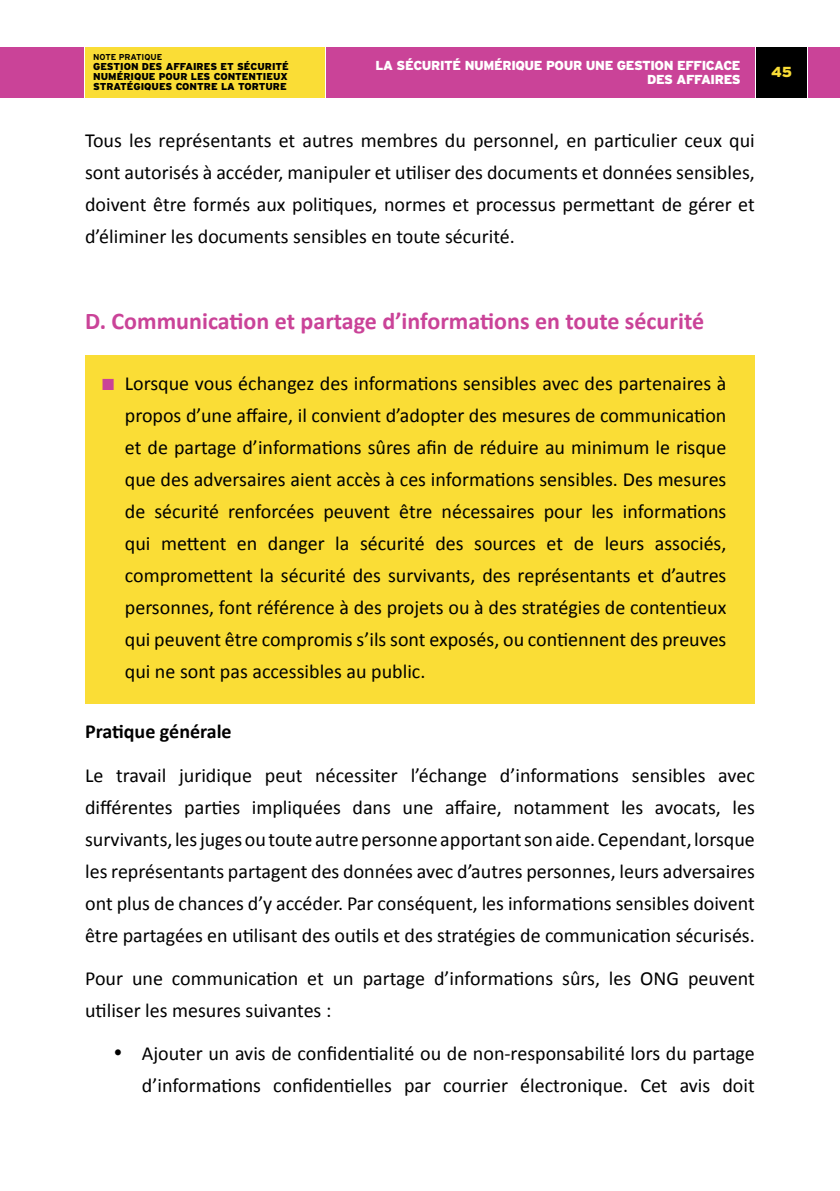
<style>
.page{position:relative;width:840px;height:1191px;background:#fff}
.page>*{position:absolute;margin:0;border:0;box-sizing:border-box;transform-origin:0 0}
.t1{font:700 24px "Calibri";color:#ca4398}
.t2{font:20px/32px "Calibri";color:#000;text-align:justify}
.t3{font:700 20px "Calibri";color:#000}
.t4{font:900 14.6px "Interstate";color:#fadd36}
.t5{font:900 13px/14px "Interstate";letter-spacing:-.03em;color:#fff;text-align:right}
.t6{font:900 10px/10px "Interstate";color:#000;text-align:justify}
.t7{font:700 8.6px "Interstate";color:#000}
.s1{color:#ca4398}
</style>
<div class="page">
<div style="left:85px;top:47px;width:239px;height:51px;background:#fadd36"></div>
<div style="left:808px;top:47px;width:31px;height:51px;background:#ca4398"></div>
<div style="left:326px;top:47px;width:428px;height:51px;background:#ca4398"></div>
<div style="left:0;top:47px;width:84px;height:51px;background:#ca4398"></div>
<div style="left:755px;top:47px;width:51px;height:51px;background:#000"></div>
<div style="left:85px;top:355px;width:669px;height:348px;background:#fadd36"></div>
<p class="t7" style="left:93px;top:52px;width:71px">NOTE PRATIQUE</p>
<p class="t6" style="left:93px;top:61px;width:197px">GESTION DES AFFAIRES ET SÉCURITÉ NUMÉRIQUE POUR LES CONTENTIEUX STRATÉGIQUES CONTRE LA TORTURE</p>
<p class="t5" style="left:375px;top:59px;width:366px">LA SÉCURITÉ NUMÉRIQUE POUR UNE GESTION EFFICACE<br>DES AFFAIRES</p>
<p class="t2" style="left:85px;top:123px;width:670px">Tous les représentants et autres membres du personnel, en particulier ceux qui sont autorisés à accéder, manipuler et utiliser des documents et données sensibles, doivent être formés aux politiques, normes et processus permettant de gérer et d’éliminer les documents sensibles en toute sécurité.</p>
<p class="t4" style="left:770px;top:64px;width:22px">45</p>
<p class="t1" style="left:85px;top:306px;width:620px">D. Communication et partage d’informations en toute sécurité</p>
<p class="t2" style="left:125px;top:366px;width:602px;text-indent:-23px"><span class="s1">■</span> Lorsque vous échangez des informations sensibles avec des partenaires à propos d’une affaire, il convient d’adopter des mesures de communication et de partage d’informations sûres afin de réduire au minimum le risque que des adversaires aient accès à ces informations sensibles. Des mesures de sécurité renforcées peuvent être nécessaires pour les informations qui mettent en danger la sécurité des sources et de leurs associés, compromettent la sécurité des survivants, des représentants et d’autres personnes, font référence à des projets ou à des stratégies de contentieux qui peuvent être compromis s’ils sont exposés, ou contiennent des preuves qui ne sont pas accessibles au public.</p>
<p class="t3" style="left:85px;top:719px;width:148px">Pratique générale</p>
<p class="t2" style="left:85px;top:758px;width:670px">Le travail juridique peut nécessiter l’échange d’informations sensibles avec différentes parties impliquées dans une affaire, notamment les avocats, les survivants, les juges ou toute autre personne apportant son aide. Cependant, lorsque les représentants partagent des données avec d’autres personnes, leurs adversaires ont plus de chances d’y accéder. Par conséquent, les informations sensibles doivent être partagées en utilisant des outils et des stratégies de communication sécurisés.</p>
<p class="t2" style="left:85px;top:961px;width:670px">Pour une communication et un partage d’informations sûrs, les ONG peuvent utiliser les mesures suivantes :</p>
<p class="t2" style="left:113px;top:1036px;width:642px;text-align:right">• Ajouter un avis de confidentialité ou de non-responsabilité lors du partage d’informations confidentielles par courrier électronique. Cet avis doit</p>
</div>
